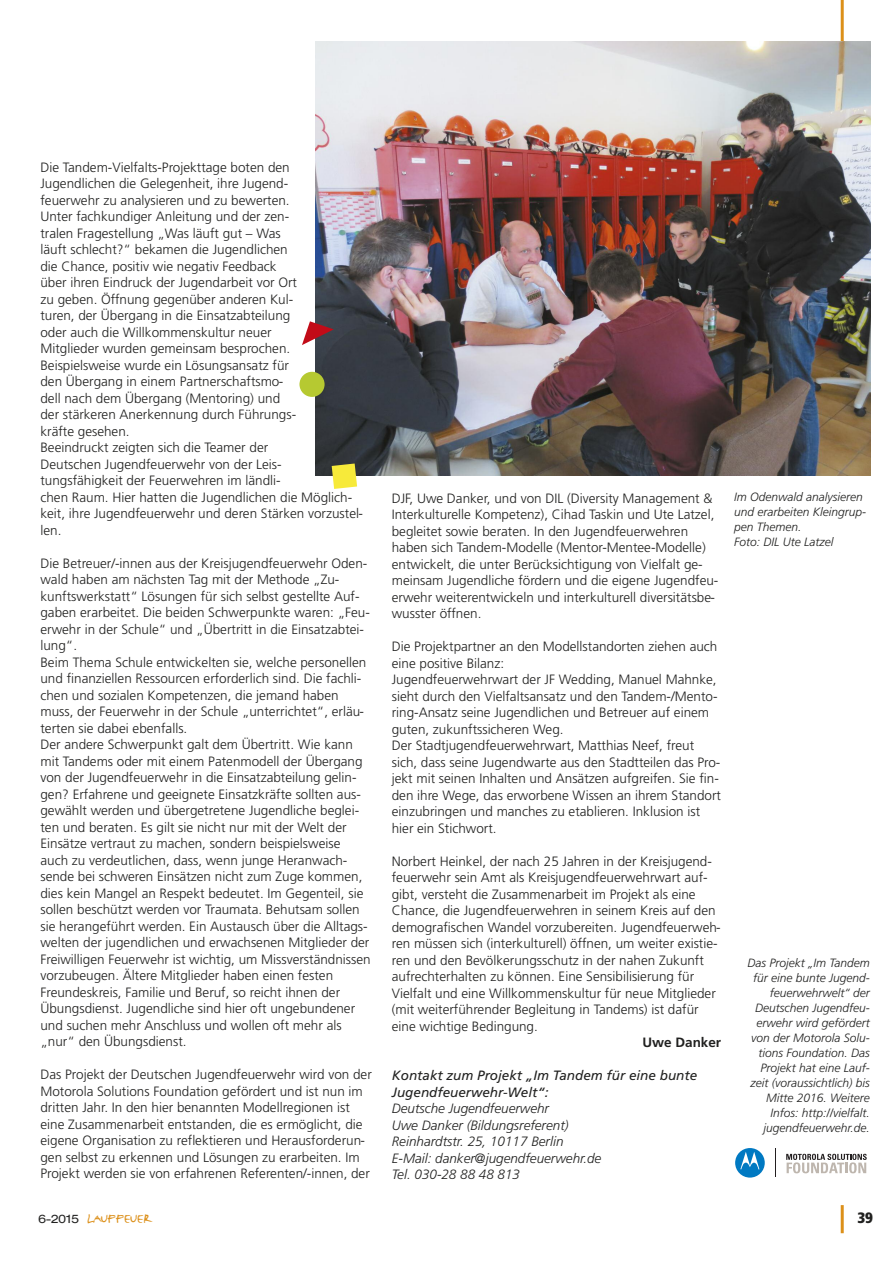
<style>
.page{position:relative;width:893px;height:1263px;background:#fff}
.page>*{position:absolute;margin:0;border:0;box-sizing:border-box;transform-origin:0 0}
.t1{font:27.75px "FF Justlefthand Caps";color:#dc901a}
.t2{font:900 condensed 15px "Frutiger";color:#212120}
.t3{font:300 13.5px/16.5px "Frutiger";color:#212120}
.t4{font:italic 300 13.5px/16.5px "Frutiger";color:#212120}
.t5{font:italic 13.5px/16.5px "Frutiger";color:#212120}
.t6{font:700 13.5px "Frutiger";color:#212120}
.t7{font:italic 300 12px/15px "Frutiger";color:#212120}
.t8{font:300 12px "Helvetica Extended BQ";color:#212120}
.s1{font-size:20.85px}
.s2{font-size:23.1px}
.s3{font-size:22.65px}
</style>
<div class="page">
<hr style="left:841px;top:0;width:3px;height:54px;background:#dc901a">
<hr style="left:841px;top:1205px;width:3px;height:28px;background:#dc901a">
<img style="left:315px;top:42px;width:556px;height:434px">
<div style="left:735px;top:1148px;width:30px;height:29px;background:#0079c2;border-radius:50%"></div>
<svg style="left:740px;top:1152px;width:19px;height:17px"></svg>
<svg style="left:786px;top:1154px;width:81px;height:19px"></svg>
<svg style="left:775px;top:1148px;width:1px;height:29px"></svg>
<svg style="left:332px;top:463px;width:25px;height:26px"></svg>
<div style="left:299px;top:372px;width:26px;height:25px;background:#b6c931;border-radius:50%"></div>
<svg style="left:302px;top:321px;width:32px;height:24px"></svg>
<p class="t3" style="left:40px;top:160px;width:324px">Die Tandem-Vielfalts-Projekttage boten den Jugendlichen die Gelegenheit, ihre Jugend-<br>feuerwehr zu analysieren und zu bewerten.<br>Unter fachkundiger Anleitung und der zen-<br>tralen Fragestellung „Was läuft gut – Was<br>läuft schlecht?“ bekamen die Jugendlichen<br>die Chance, positiv wie negativ Feedback<br>über ihren Eindruck der Jugendarbeit vor Ort<br>zu geben. Öffnung gegenüber anderen Kul-<br>turen, der Übergang in die Einsatzabteilung<br>oder auch die Willkommenskultur neuer<br>Mitglieder wurden gemeinsam besprochen.<br>Beispielsweise wurde ein Lösungsansatz für<br>den Übergang in einem Partnerschaftsmo-<br>dell nach dem Übergang (Mentoring) und<br>der stärkeren Anerkennung durch Führungs-<br>kräfte gesehen.<br>Beeindruckt zeigten sich die Teamer der<br>Deutschen Jugendfeuerwehr von der Leis&shy;tungsfähigkeit der Feuerwehren im ländli-<br>chen Raum. Hier hatten die Jugendlichen die Möglich&shy;keit, ihre Jugendfeuerwehr und deren Stärken vorzustel&shy;len.</p>
<p class="t3" style="left:40px;top:556px;width:332px">Die Betreuer/-innen aus der Kreisjugendfeuerwehr Oden&shy;wald haben am nächsten Tag mit der Methode „Zu&shy;kunftswerkstatt“ Lösungen für sich selbst gestellte Auf&shy;gaben erarbeitet. Die beiden Schwerpunkte waren: „Feu&shy;erwehr in der Schule“ und „Übertritt in die Einsatzabtei&shy;lung“.<br>Beim Thema Schule entwickelten sie, welche personellen und finanziellen Ressourcen erforderlich sind. Die fachli&shy;chen und sozialen Kompetenzen, die jemand haben muss, der Feuerwehr in der Schule „unterrichtet“, erläu&shy;terten sie dabei ebenfalls.<br>Der andere Schwerpunkt galt dem Übertritt. Wie kann mit Tandems oder mit einem Patenmodell der Übergang von der Jugendfeuerwehr in die Einsatzabteilung gelin&shy;gen? Erfahrene und geeignete Einsatzkräfte sollten aus&shy;gewählt werden und übergetretene Jugendliche beglei&shy;ten und beraten. Es gilt sie nicht nur mit der Welt der Einsätze vertraut zu machen, sondern beispielsweise auch zu verdeutlichen, dass, wenn junge Heranwach&shy;sende bei schweren Einsätzen nicht zum Zuge kommen, dies kein Mangel an Respekt bedeutet. Im Gegenteil, sie sollen beschützt werden vor Traumata. Behutsam sollen sie herangeführt werden. Ein Austausch über die Alltags&shy;welten der jugendlichen und erwachsenen Mitglieder der Freiwilligen Feuerwehr ist wichtig, um Missverständnissen vorzubeugen. Ältere Mitglieder haben einen festen Freundeskreis, Familie und Beruf, so reicht ihnen der Übungsdienst. Jugendliche sind hier oft ungebundener und suchen mehr Anschluss und wollen oft mehr als „nur“ den Übungsdienst.</p>
<p class="t3" style="left:40px;top:1067px;width:333px">Das Projekt der Deutschen Jugendfeuerwehr wird von der Motorola Solutions Foundation gefördert und ist nun im dritten Jahr. In den hier benannten Modellregionen ist eine Zusammenarbeit entstanden, die es ermöglicht, die eigene Organisation zu reflektieren und Herausforderun&shy;gen selbst zu erkennen und Lösungen zu erarbeiten. Im Projekt werden sie von erfahrenen Referenten/-innen, der</p>
<p class="t3" style="left:392px;top:491px;width:328px">DJF, Uwe Danker, und von DIL (Diversity Management &amp; Interkulturelle Kompetenz), Cihad Taskin und Ute Latzel, begleitet sowie beraten. In den Jugendfeuerwehren haben sich Tandem-Modelle (Mentor-Mentee-Modelle) entwickelt, die unter Berücksichtigung von Vielfalt ge&shy;meinsam Jugendliche fördern und die eigene Jugendfeu&shy;erwehr weiterentwickeln und interkulturell diversitätsbe&shy;wusster öffnen.</p>
<p class="t3" style="left:392px;top:639px;width:331px">Die Projektpartner an den Modellstandorten ziehen auch eine positive Bilanz:<br>Jugendfeuerwehrwart der JF Wedding, Manuel Mahnke, sieht durch den Vielfaltsansatz und den Tandem-/Mento&shy;ring-Ansatz seine Jugendlichen und Betreuer auf einem guten, zukunftssicheren Weg.<br>Der Stadtjugendfeuerwehrwart, Matthias Neef, freut sich, dass seine Jugendwarte aus den Stadtteilen das Pro&shy;jekt mit seinen Inhalten und Ansätzen aufgreifen. Sie fin&shy;den ihre Wege, das erworbene Wissen an ihrem Standort einzubringen und manches zu etablieren. Inklusion ist hier ein Stichwort.</p>
<p class="t3" style="left:392px;top:854px;width:330px">Norbert Heinkel, der nach 25 Jahren in der Kreisjugend&shy;feuerwehr sein Amt als Kreisjugendfeuerwehrwart auf&shy;gibt, versteht die Zusammenarbeit im Projekt als eine Chance, die Jugendfeuerwehren in seinem Kreis auf den demografischen Wandel vorzubereiten. Jugendfeuerweh&shy;ren müssen sich (interkulturell) öffnen, um weiter existie&shy;ren und den Bevölkerungsschutz in der nahen Zukunft aufrechterhalten zu können. Eine Sensibilisierung für Vielfalt und eine Willkommenskultur für neue Mitglieder (mit weiterführender Begleitung in Tandems) ist dafür eine wichtige Bedingung.</p>
<p class="t6" style="left:642px;top:1037px;width:80px">Uwe Danker</p>
<p class="t5" style="left:392px;top:1068px;width:307px">Kontakt zum Projekt „Im Tandem für eine bunte<br>Jugendfeuerwehr-Welt“:</p>
<p class="t4" style="left:392px;top:1101px;width:211px">Deutsche Jugendfeuerwehr<br>Uwe Danker (Bildungsreferent)<br>Reinhardtstr. 25, 10117 Berlin<br>E-Mail: danker@jugendfeuerwehr.de<br>Tel. 030-28 88 48 813</p>
<p class="t7" style="left:734px;top:490px;width:133px">Im Odenwald analysieren und erarbeiten Kleingrup&shy;pen Themen.<br>Foto: DIL Ute Latzel</p>
<p class="t7" style="left:748px;top:956px;width:124px;text-align:right">Das Projekt „Im Tandem für eine bunte Jugend&shy;feuerwehrwelt“ der<br>Deutschen Jugendfeu&shy;erwehr wird gefördert von der Motorola Solu&shy;tions Foundation. Das<br>Projekt hat eine Lauf&shy;zeit (voraussichtlich) bis<br>Mitte 2016. Weitere<br>Infos: http://vielfalt. jugendfeuerwehr.de.</p>
<p class="t8" style="left:39px;top:1212px;width:42px">6-2015</p>
<h1 class="t1" style="left:86px;top:1197px;width:67px">l<span class="s1">a</span>uff<span class="s2">e</span>u<span class="s3">e</span>r</h1>
<p class="t2" style="left:857px;top:1212px;width:17px">39</p>
</div>
